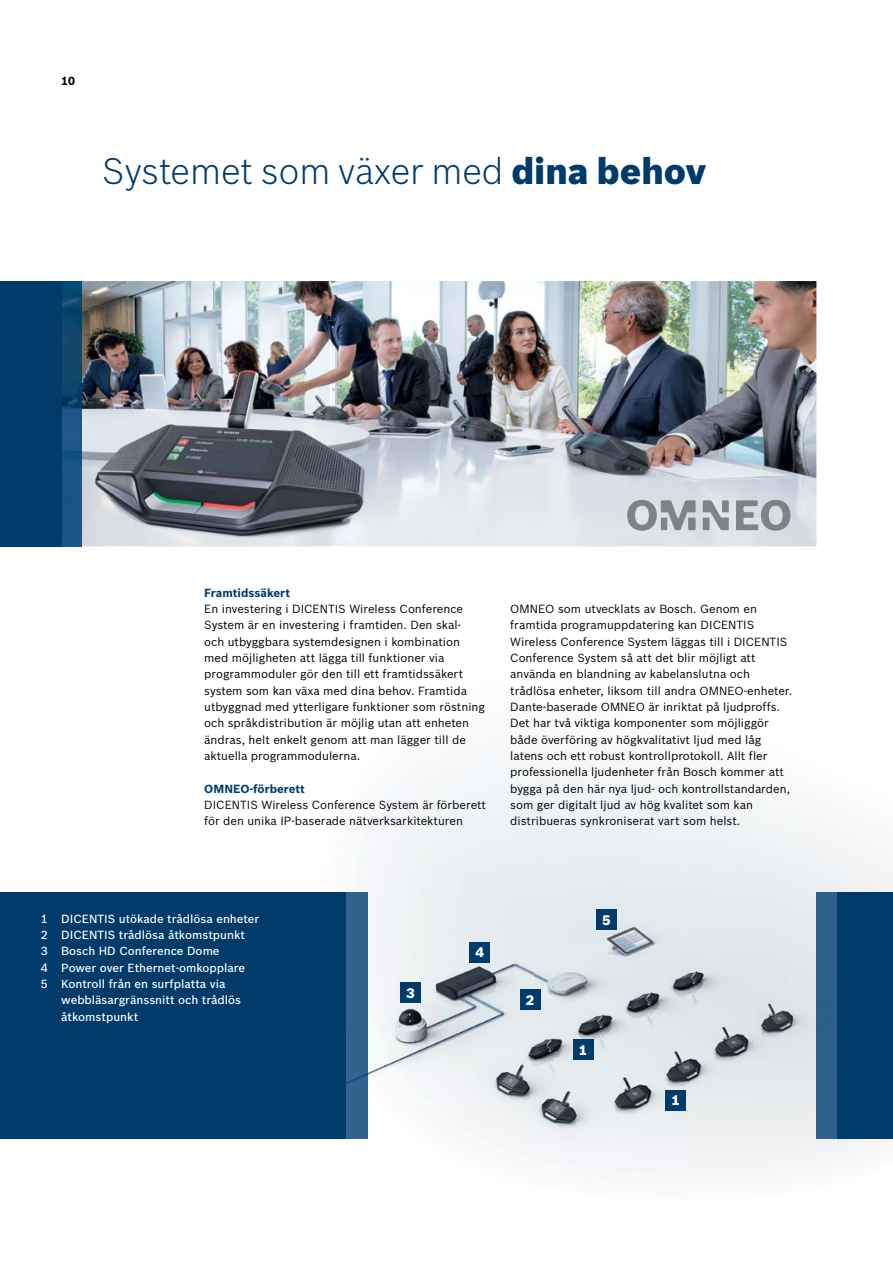
<style>
.page{position:relative;width:893px;height:1263px;background:#fff}
.page>*{position:absolute;margin:0;border:0;box-sizing:border-box;transform-origin:0 0}
.t1{font:300 36px "Bosch Sans";color:#003b6a}
.t2{font:900 13.5px "Bosch Sans";color:#fff}
.t3{font:11.55px/16.4px "Bosch Sans";color:#000}
.t4{font:500 11.55px "Bosch Sans";color:#fff}
.t5{font:700 11.55px "Bosch Sans";color:#003b6a}
.t6{font:700 11.55px "Bosch Sans";color:#000}
.s1{font-weight:900}
</style>
<div class="page">
<img style="left:357px;top:795px;width:331px;height:104px">
<img style="left:688px;top:795px;width:154px;height:311px">
<img style="left:367px;top:899px;width:168px;height:207px">
<img style="left:535px;top:899px;width:154px;height:275px">
<img style="left:228px;top:1106px;width:307px;height:47px">
<img style="left:688px;top:1106px;width:205px;height:68px">
<div style="left:0;top:892px;width:347px;height:246px;background:#003b6a"></div>
<div style="left:837px;top:892px;width:56px;height:246px;background:#003b6a"></div>
<img style="left:82px;top:281px;width:734px;height:265px">
<div style="left:816px;top:892px;width:21px;height:246px;background:#2c608a"></div>
<div style="left:347px;top:892px;width:20px;height:246px;background:#31628d"></div>
<img style="left:61px;top:281px;width:21px;height:265px">
<div style="left:0;top:281px;width:61px;height:265px;background:#003b6a"></div>
<svg style="left:627px;top:500px;width:69px;height:31px;background:#a8acaf"></svg>
<svg style="left:703px;top:500px;width:26px;height:30px"></svg>
<svg style="left:736px;top:500px;width:54px;height:31px;background:#a5a8ad"></svg>
<div style="left:520px;top:990px;width:20px;height:20px;background:#003b6a"></div>
<div style="left:470px;top:942px;width:20px;height:20px;background:#003b6a"></div>
<div style="left:596px;top:909px;width:20px;height:21px;background:#003b6a"></div>
<div style="left:400px;top:983px;width:20px;height:20px;background:#003b6a"></div>
<div style="left:573px;top:1040px;width:20px;height:20px;background:#003b6a"></div>
<div style="left:665px;top:1090px;width:21px;height:20px;background:#003b6a"></div>
<p class="t6" style="left:61px;top:72px;width:15px">10</p>
<h1 class="t1" style="left:102px;top:146px;width:605px">Systemet som växer med <span class="s1">dina behov</span></h1>
<p class="t5" style="left:204px;top:584px;width:88px">Framtidssäkert</p>
<p class="t3" style="left:204px;top:600px;width:282px">En investering i DICENTIS Wireless Conference System är en investering i framtiden. Den skal-<br>och utbyggbara systemdesignen i kombination med möjligheten att lägga till funktioner via programmoduler gör den till ett framtidssäkert system som kan växa med dina behov. Framtida utbyggnad med ytterligare funktioner som röstning och språkdistribution är möjlig utan att enheten ändras, helt enkelt genom att man lägger till de aktuella programmodulerna.</p>
<p class="t5" style="left:204px;top:780px;width:102px">OMNEO-förberett</p>
<p class="t3" style="left:204px;top:796px;width:283px">DICENTIS Wireless Conference System är förberett för den unika IP-baserade nätverksarkitekturen</p>
<p class="t3" style="left:510px;top:600px;width:284px">OMNEO som utvecklats av Bosch. Genom en framtida programuppdatering kan DICENTIS Wireless Conference System läggas till i DICENTIS Conference System så att det blir möjligt att använda en blandning av kabelanslutna och trådlösa enheter, liksom till andra OMNEO-enheter.<br>Dante-baserade OMNEO är inriktat på ljudproffs.<br>Det har två viktiga komponenter som möjliggör både överföring av högkvalitativt ljud med låg latens och ett robust kontrollprotokoll. Allt fler professionella ljudenheter från Bosch kommer att bygga på den här nya ljud- och kontrollstandarden, som ger digitalt ljud av hög kvalitet som kan distribueras synkroniserat vart som helst.</p>
<p class="t4" style="left:41px;top:910px;width:220px">1 DICENTIS utökade trådlösa enheter</p>
<p class="t4" style="left:41px;top:926px;width:206px">2 DICENTIS trådlösa åtkomstpunkt</p>
<p class="t4" style="left:41px;top:942px;width:180px">3 Bosch HD Conference Dome</p>
<p class="t4" style="left:41px;top:959px;width:206px">4 Power over Ethernet-omkopplare</p>
<p class="t4" style="left:41px;top:975px;width:186px">5 Kontroll från en surfplatta via</p>
<p class="t4" style="left:61px;top:991px;width:181px">webbläsargränssnitt och trådlös</p>
<p class="t4" style="left:61px;top:1008px;width:79px">åtkomstpunkt</p>
<p class="t2" style="left:406px;top:982px;width:10px">3</p>
<p class="t2" style="left:475px;top:942px;width:10px">4</p>
<p class="t2" style="left:526px;top:989px;width:10px">2</p>
<p class="t2" style="left:602px;top:909px;width:10px">5</p>
<p class="t2" style="left:579px;top:1039px;width:10px">1</p>
<p class="t2" style="left:671px;top:1090px;width:10px">1</p>
</div>
